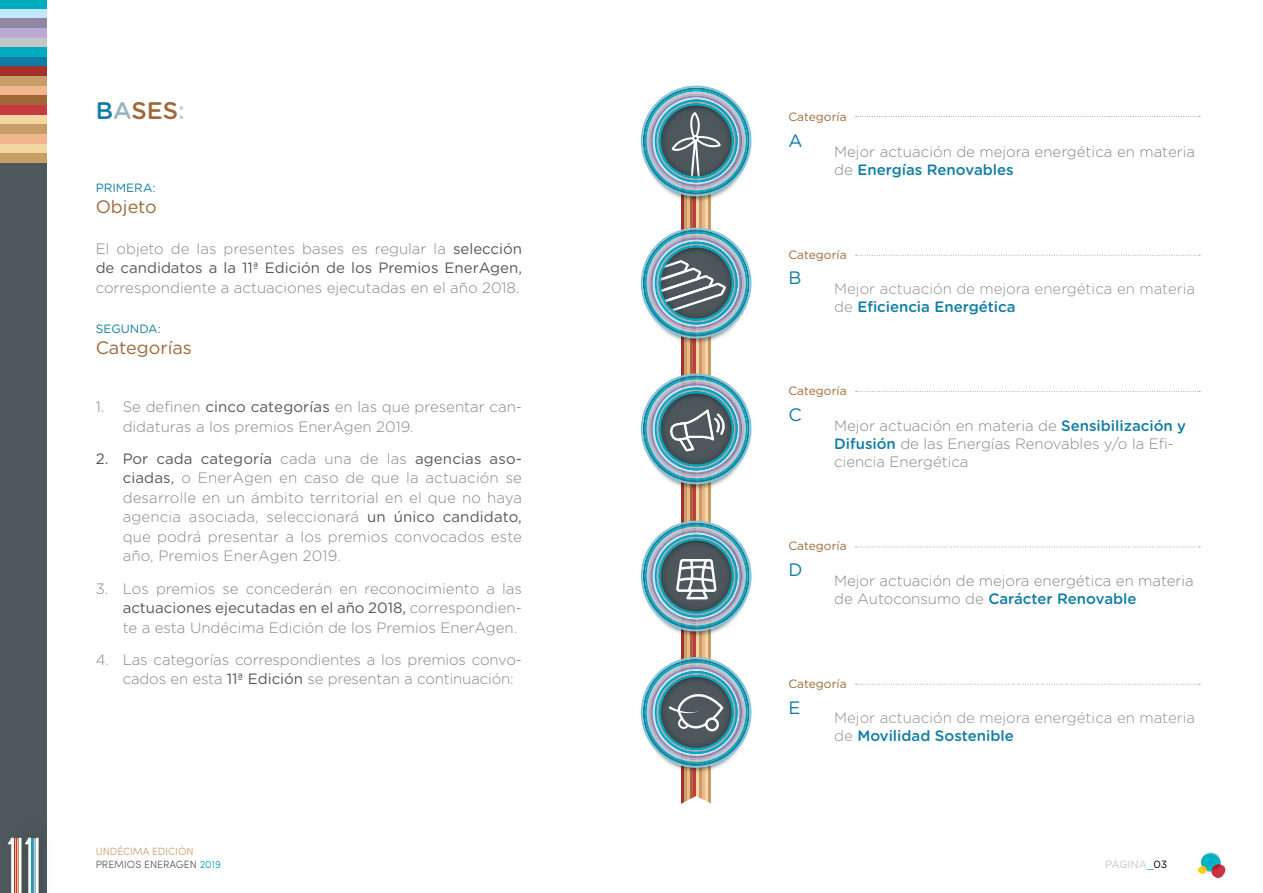
<style>
.page{position:relative;width:1263px;height:893px;background:#fff}
.page>*{position:absolute;margin:0;border:0;box-sizing:border-box;transform-origin:0 0}
.t1{font:500 24px "Gotham Rounded";color:#a16737}
.t2{font:18px "Gotham Rounded";color:#a16737}
.t3{font:18px "Gotham Rounded";color:#0f7da3}
.t4{font:300 15px/19.5px "Gotham Rounded";color:#878786}
.t5{font:300 15px/18px "Gotham Rounded";color:#92908f}
.t6{font:15px/19.5px "Gotham Rounded";color:#575757}
.t7{font:12px "Gotham Rounded";color:#a16737}
.t8{font:12px "Gotham Rounded";color:#0f7da3}
.t9{font:300 10.5px/12.6px "Sofia Pro";color:#c99d66}
.t10{font:10.5px "Gotham Rounded";letter-spacing:-.005em;color:#c5c6c6}
.s1{color:#0f7da3}
.s2{color:#98b4c3}
.s3{color:#c5c6c6}
.s4{font-weight:300;color:#878786}
.s5{font-weight:400;color:#575757}
.s6{color:#575757}
.s7{color:#00a4bd}
.s8{font-weight:500;color:#0f7da3}
.s9{color:#00aabf}
.s10{color:#000}
</style>
<div class="page">
<div style="left:0;top:56px;width:47px;height:10px;background:#0f7da3"></div>
<div style="left:0;top:47px;width:47px;height:9px;background:#00aabf"></div>
<div style="left:0;top:37px;width:47px;height:10px;background:#c5c6c6"></div>
<div style="left:0;top:28px;width:47px;height:9px;background:#baabd4"></div>
<div style="left:0;top:18px;width:47px;height:10px;background:#9187a5"></div>
<div style="left:0;top:9px;width:47px;height:9px;background:#c3e7fb"></div>
<div style="left:0;top:0;width:47px;height:9px;background:#00aabf"></div>
<div style="left:0;top:153px;width:47px;height:10px;background:#c99d66"></div>
<div style="left:0;top:143px;width:47px;height:10px;background:#f3d7a3"></div>
<div style="left:0;top:134px;width:47px;height:10px;background:#f1b68f"></div>
<div style="left:0;top:124px;width:47px;height:10px;background:#c99d66"></div>
<div style="left:0;top:114px;width:47px;height:10px;background:#f3d7a3"></div>
<div style="left:0;top:105px;width:47px;height:10px;background:#c63941"></div>
<div style="left:0;top:95px;width:47px;height:10px;background:#a16737"></div>
<div style="left:0;top:85px;width:47px;height:10px;background:#f1b68f"></div>
<div style="left:0;top:76px;width:47px;height:10px;background:#c99d66"></div>
<div style="left:0;top:66px;width:47px;height:10px;background:#a4302c"></div>
<div style="left:0;top:163px;width:47px;height:730px;background:#4e585c"></div>
<svg style="left:8px;top:838px;width:31px;height:55px"></svg>
<svg style="left:855px;top:116px;width:345px;height:1px"></svg>
<svg style="left:855px;top:255px;width:345px;height:1px"></svg>
<svg style="left:855px;top:391px;width:345px;height:1px"></svg>
<svg style="left:855px;top:547px;width:345px;height:1px"></svg>
<svg style="left:855px;top:684px;width:345px;height:1px"></svg>
<svg style="left:1197px;top:852px;width:29px;height:26px"></svg>
<img style="left:640px;top:705px;width:112px;height:99px">
<svg style="left:641px;top:686px;width:110px;height:82px"></svg>
<svg style="left:706px;top:719px;width:12px;height:11px"></svg>
<div style="left:705px;top:717px;width:14px;height:14px;border:2px solid #fff;border-radius:50%"></div>
<svg style="left:641px;top:85px;width:110px;height:104px"></svg>
<img style="left:640px;top:189px;width:112px;height:101px">
<img style="left:641px;top:228px;width:110px;height:107px">
<img style="left:640px;top:569px;width:112px;height:117px">
<svg style="left:641px;top:539px;width:110px;height:92px"></svg>
<img style="left:640px;top:335px;width:112px;height:204px">
<svg style="left:641px;top:373px;width:110px;height:111px"></svg>
<h1 class="t1" style="left:96px;top:94px;width:91px"><span class="s1">B</span><span class="s2">A</span>SES<span class="s3">:</span></h1>
<p class="t8" style="left:96px;top:179px;width:61px">PRIMERA:</p>
<p class="t2" style="left:96px;top:194px;width:63px">Objeto</p>
<p class="t6" style="left:96px;top:238px;width:428px"><span class="s4">El objeto de las presentes bases es regular la</span> selección de candidatos a la 11ª Edición de los Premios EnerAgen,</p>
<p class="t4" style="left:96px;top:277px;width:425px">correspondiente a actuaciones ejecutadas en el año 2018.</p>
<p class="t8" style="left:96px;top:320px;width:67px">SEGUNDA:</p>
<p class="t2" style="left:96px;top:336px;width:98px">Categorías</p>
<p class="t4" style="left:123px;top:396px;width:401px;text-indent:-27px">1. Se definen <span class="s5">cinco categorías</span> en las que presentar can&shy;didaturas a los premios EnerAgen 2019.</p>
<p class="t4" style="left:123px;top:448px;width:401px;text-align:justify;text-indent:-27px"><span class="s5">2. Por cada categoría</span> cada una de las <span class="s5">agencias aso&shy;ciadas,</span> o EnerAgen en caso de que la actuación se desarrolle en un ámbito territorial en el que no haya agencia asociada, seleccionará <span class="s5">un único candidato, </span>que podrá presentar a los premios convocados este año, Premios EnerAgen 2019.</p>
<p class="t4" style="left:123px;top:578px;width:401px;text-align:justify;text-indent:-27px">3. Los premios se concederán en reconocimiento a las <span class="s5">actuaciones ejecutadas en el año 2018,</span> correspondien&shy;te a esta Undécima Edición de los Premios EnerAgen.</p>
<p class="t4" style="left:123px;top:649px;width:401px;text-indent:-27px">4. Las categorías correspondientes a los premios convo&shy;cados en esta <span class="s5">11ª Edición</span> se presentan a continuación:</p>
<p class="t9" style="left:96px;top:844px;width:127px">UNDÉCIMA EDICIÓN<br><span class="s6">PREMIOS ENERAGEN</span> <span class="s7">2019</span></p>
<p class="t7" style="left:788px;top:109px;width:60px">Categoría</p>
<p class="t3" style="left:788px;top:128px;width:16px">A</p>
<p class="t4" style="left:834px;top:142px;width:362px;line-height:18px">Mejor actuación de mejora energética en materia de <span class="s8">Energías Renovables</span></p>
<p class="t7" style="left:788px;top:246px;width:60px">Categoría</p>
<p class="t3" style="left:788px;top:266px;width:14px">B</p>
<p class="t5" style="left:834px;top:278px;width:362px">Mejor actuación de mejora energética en materia de <span class="s8">Eficiencia Energética</span></p>
<p class="t7" style="left:788px;top:383px;width:60px">Categoría</p>
<p class="t3" style="left:788px;top:402px;width:15px">C</p>
<p class="t4" style="left:834px;top:416px;width:353px;line-height:18px">Mejor actuación en materia de <span class="s8">Sensibilización y<br>Difusión</span> de las Energías Renovables y/o la Efi&shy;ciencia Energética</p>
<p class="t7" style="left:788px;top:538px;width:60px">Categoría</p>
<p class="t3" style="left:788px;top:558px;width:16px">D</p>
<p class="t4" style="left:834px;top:571px;width:361px;line-height:18px">Mejor actuación de mejora energética en materia de Autoconsumo de <span class="s8">Carácter Renovable</span></p>
<p class="t7" style="left:788px;top:675px;width:60px">Categoría</p>
<p class="t3" style="left:788px;top:695px;width:14px">E</p>
<p class="t5" style="left:834px;top:708px;width:362px">Mejor actuación de mejora energética en materia de <span class="s8">Movilidad Sostenible</span></p>
<p class="t10" style="left:1105px;top:857px;width:64px">PÁGINA<span class="s9">_</span><span class="s10">03</span></p>
</div>
